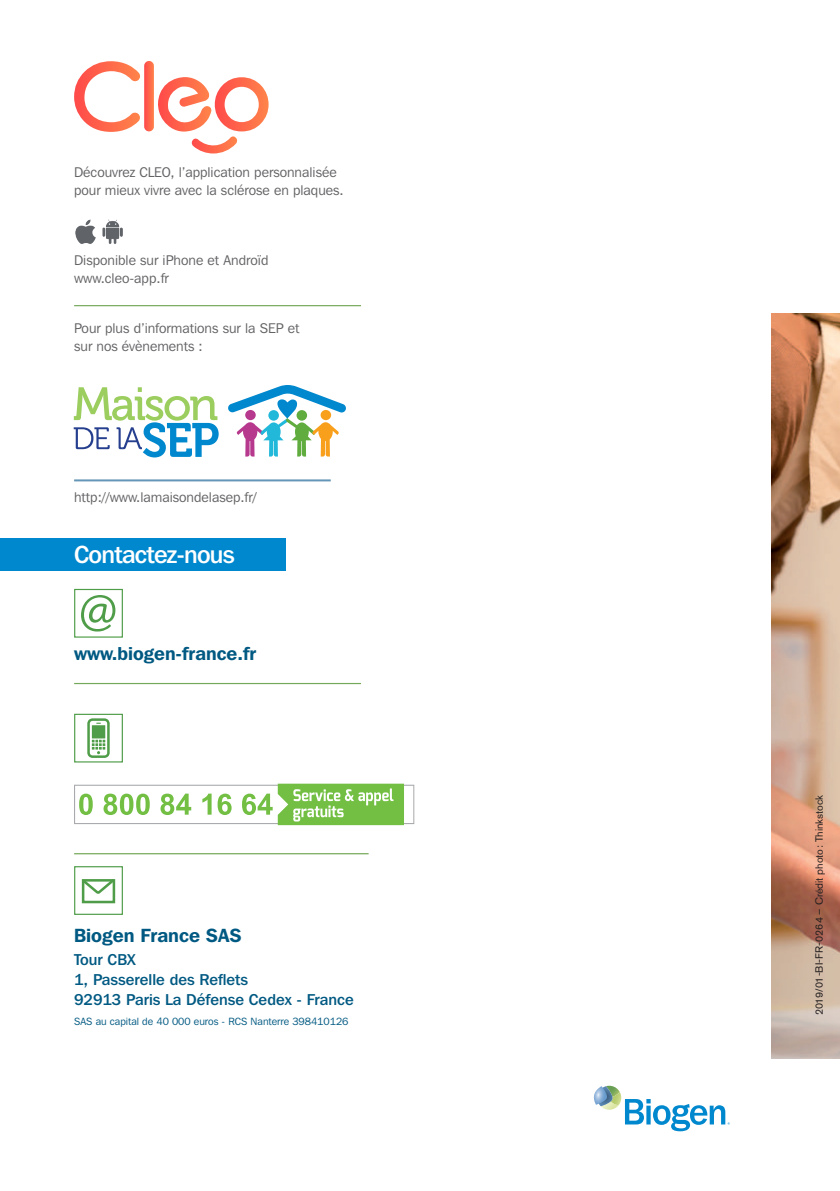
<style>
.page{position:relative;width:840px;height:1191px;background:#fff}
.page>*{position:absolute;margin:0;border:0;box-sizing:border-box;transform-origin:0 0}
.t1{font:500 24.6px "Franklin Gothic IT Cby BT";letter-spacing:-.03em;color:#fff}
.t2{font:600 19px "Franklin Gothic IT Cby BT";color:#005982}
.t3{font:600 18.6px "Franklin Gothic IT Cby BT";color:#005982}
.t4{font:500 15.6px/20px "Franklin Gothic IT Cby BT";color:#005982}
.t5{font:14px/18px "Franklin Gothic IT Cby BT";color:#636366}
.t6{font:10.4px "Franklin Gothic IT Cby BT";color:#005982}
.t7{font:10.4px "Akzidenz Grotesk Std";color:#231f20}
</style>
<div class="page">
<img style="left:771px;top:314px;width:68px;height:744px">
<svg style="left:594px;top:1085px;width:135px;height:46px"></svg>
<div style="left:0;top:538px;width:285px;height:32px;background:#0088ce"></div>
<hr style="left:74px;top:683px;width:287px;height:1px;background:#75a95a">
<hr style="left:74px;top:305px;width:287px;height:1px;background:#75a95a">
<div style="left:74px;top:589px;width:49px;height:48px;border:1px solid #509d49"></div>
<svg style="left:81px;top:595px;width:34px;height:36px"></svg>
<svg style="left:87px;top:718px;width:23px;height:40px"></svg>
<div style="left:74px;top:713px;width:49px;height:49px;border:1px solid #509d49"></div>
<div style="left:74px;top:866px;width:49px;height:49px;border:1px solid #509d49"></div>
<div style="left:82px;top:879px;width:33px;height:24px;border:3px solid #509d49"></div>
<svg style="left:81px;top:879px;width:35px;height:18px"></svg>
<hr style="left:74px;top:853px;width:294px;height:1px;background:#75a95a">
<svg style="left:74px;top:783px;width:340px;height:42px"></svg>
<svg style="left:228px;top:385px;width:118px;height:71px"></svg>
<svg style="left:74px;top:387px;width:144px;height:70px"></svg>
<hr style="left:74px;top:479px;width:256px;height:2px;background:#6496b7">
<img style="left:75px;top:219px;width:48px;height:25px">
<svg style="left:74px;top:61px;width:66px;height:71px"></svg>
<svg style="left:144px;top:61px;width:10px;height:70px"></svg>
<svg style="left:158px;top:77px;width:110px;height:76px"></svg>
<p class="t5" style="left:74px;top:163px;width:271px">Découvrez CLEO, l’application personnalisée pour mieux vivre avec la sclérose en plaques.</p>
<p class="t5" style="left:74px;top:251px;width:196px">Disponible sur iPhone et Androïd www.cleo-app.fr</p>
<p class="t5" style="left:74px;top:319px;width:227px">Pour plus d’informations sur la SEP et sur nos évènements :</p>
<p class="t5" style="left:74px;top:488px;width:184px">http://www.lamaisondelasep.fr/</p>
<h1 class="t1" style="left:74px;top:539px;width:162px">Contactez-nous</h1>
<h3 class="t3" style="left:74px;top:642px;width:184px">www.biogen-france.fr</h3>
<h2 class="t2" style="left:74px;top:923px;width:169px">Biogen France SAS</h2>
<p class="t4" style="left:74px;top:949px;width:281px">Tour CBX<br>1, Passerelle des Reflets<br>92913 Paris La Défense Cedex - France</p>
<p class="t6" style="left:74px;top:1015px;width:276px">SAS au capital de 40 000 euros - RCS Nanterre 398410126</p>
<p class="t7" style="left:812px;top:1015px;width:222px;rotate:-90deg">2019/01-BI-FR-0264 – Crédit photo: Thinkstock</p>
</div>
